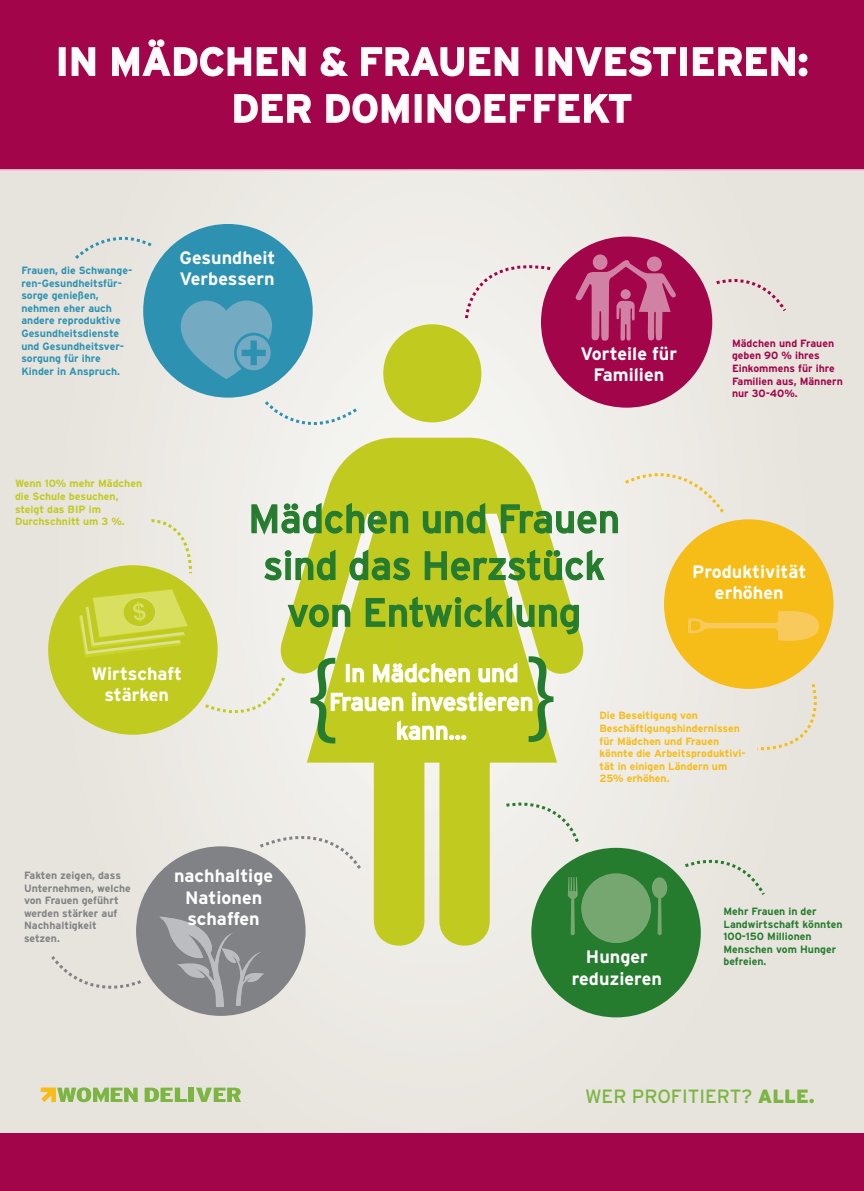
<style>
.page{position:relative;width:864px;height:1191px;background:#fff}
.page>*{position:absolute;margin:0;border:0;box-sizing:border-box;transform-origin:0 0}
.t1{font:39px/46.8px "Interstate";color:#257c2e;text-align:center}
.t2{font:700 39px/46.8px "Interstate";color:#fff;text-align:center}
.t3{font:24px/28.8px "Interstate";color:#fff;text-align:center}
.t4{font:19.2px "Interstate";color:#7cb542}
.t5{font:700 18px/21.6px "Interstate";color:#fff;text-align:center}
.t6{font:700 18px/21.6px "Interstate";color:#fbfbfc}
.t7{font:700 10.5px/12.6px "Interstate";color:#2d92b1}
.t8{font:700 10.5px/12.6px "Interstate";color:#f6bc17}
.t9{font:700 10.5px/12.6px "Interstate";color:#808285}
.t10{font:700 10.5px/12.6px "Interstate";color:#257c2e}
.t11{font:700 10.5px/12.6px "Interstate";color:#a2054a}
.t12{font:700 10.5px/12.6px "Interstate";color:#c1cb1f}
.s1{font-weight:900}
</style>
<div class="page">
<div style="left:0;top:0;width:864px;height:1134px;background:#e9e6e0"></div>
<div style="left:383px;top:324px;width:98px;height:98px;background:#c1cb1f;border-radius:50%"></div>
<svg style="left:272px;top:438px;width:319px;height:516px;fill:#c1cb1f"></svg>
<div style="left:143px;top:224px;width:170px;height:173px;background:#2d92b1;border-radius:50%"></div>
<div style="left:664px;top:519px;width:170px;height:170px;background:#f6bc17;border-radius:50%"></div>
<div style="left:531px;top:848px;width:170px;height:169px;background:#257c2e;border-radius:50%"></div>
<div style="left:48px;top:565px;width:170px;height:169px;background:#c1cb1f;border-radius:50%"></div>
<svg style="left:75px;top:236px;width:77px;height:23px"></svg>
<svg style="left:716px;top:279px;width:70px;height:33px"></svg>
<svg style="left:754px;top:681px;width:63px;height:70px"></svg>
<svg style="left:682px;top:859px;width:83px;height:39px"></svg>
<svg style="left:51px;top:952px;width:91px;height:37px"></svg>
<svg style="left:201px;top:675px;width:86px;height:54px"></svg>
<svg style="left:148px;top:519px;width:44px;height:57px"></svg>
<div style="left:464px;top:265px;width:89px;height:56px;background:#f1efeb"></div>
<div style="left:136px;top:846px;width:170px;height:170px;background:#808285;border-radius:50%"></div>
<div style="left:265px;top:399px;width:96px;height:46px;background:#f2f0ed"></div>
<div style="left:503px;top:793px;width:78px;height:52px;background:#f0eeea"></div>
<svg style="left:257px;top:815px;width:108px;height:58px"></svg>
<svg style="left:581px;top:873px;width:70px;height:70px"></svg>
<svg style="left:145px;top:1087px;width:42px;height:15px"></svg>
<div style="left:188px;top:1087px;width:6px;height:15px;background:#7cb542"></div>
<svg style="left:196px;top:1087px;width:45px;height:15px"></svg>
<svg style="left:41px;top:1087px;width:97px;height:15px"></svg>
<div style="left:541px;top:236px;width:171px;height:171px;background:#a2054a;border-radius:50%"></div>
<svg style="left:79px;top:589px;width:109px;height:66px"></svg>
<svg style="left:251px;top:501px;width:158px;height:36px"></svg>
<svg style="left:422px;top:501px;width:64px;height:33px;background:#9bb722"></svg>
<svg style="left:500px;top:452px;width:227px;height:82px"></svg>
<svg style="left:263px;top:548px;width:73px;height:33px"></svg>
<svg style="left:349px;top:548px;width:62px;height:33px;background:#a1bc3f"></svg>
<svg style="left:424px;top:548px;width:182px;height:33px"></svg>
<svg style="left:287px;top:603px;width:64px;height:25px;background:#9ebb47"></svg>
<svg style="left:365px;top:595px;width:215px;height:40px;background:#a4bd30"></svg>
<svg style="left:311px;top:656px;width:242px;height:87px;background:#c2cf4f"></svg>
<svg style="left:181px;top:300px;width:91px;height:79px"></svg>
<svg style="left:688px;top:611px;width:131px;height:30px"></svg>
<svg style="left:159px;top:916px;width:106px;height:91px"></svg>
<svg style="left:593px;top:254px;width:15px;height:16px"></svg>
<svg style="left:576px;top:258px;width:100px;height:82px"></svg>
<svg style="left:647px;top:256px;width:15px;height:15px"></svg>
<div style="left:0;top:1133px;width:864px;height:58px;background:#a2054a"></div>
<div style="left:0;top:0;width:864px;height:171px;background:#a2054a"></div>
<div style="left:59px;top:47px;width:7px;height:29px;border:2px solid #f7f8f7"></div>
<svg style="left:71px;top:46px;width:25px;height:31px"></svg>
<svg style="left:111px;top:39px;width:195px;height:40px;background:#b2356c"></svg>
<svg style="left:320px;top:46px;width:29px;height:31px"></svg>
<svg style="left:360px;top:46px;width:159px;height:31px;background:#b64074"></svg>
<div style="left:536px;top:47px;width:7px;height:29px;border:2px solid #f7f8f7"></div>
<svg style="left:548px;top:46px;width:129px;height:31px;background:#b63f73"></svg>
<div style="left:680px;top:47px;width:7px;height:29px;border:2px solid #f7f8f7"></div>
<svg style="left:692px;top:46px;width:116px;height:31px;background:#b84476"></svg>
<svg style="left:233px;top:93px;width:79px;height:31px;background:#b74376"></svg>
<svg style="left:326px;top:93px;width:84px;height:33px;background:#b64074"></svg>
<div style="left:415px;top:94px;width:7px;height:29px;border:2px solid #f7f8f7"></div>
<svg style="left:427px;top:93px;width:205px;height:31px;background:#b63f73"></svg>
<div style="left:582px;top:873px;width:69px;height:69px;background:#77a771;border-radius:50%"></div>
<svg style="left:652px;top:877px;width:15px;height:58px"></svg>
<svg style="left:567px;top:877px;width:11px;height:58px"></svg>
<h1 class="t2" style="left:56px;top:38px;width:754px">IN MÄDCHEN &amp; FRAUEN INVESTIEREN:<br>DER DOMINOEFFEKT</h1>
<p class="t7" style="left:21px;top:264px;width:112px">Frauen, die Schwange&shy;ren-Gesundheitsfür&shy;sorge genießen, nehmen eher auch andere reproduktive<br>Gesundheitsdienste und Gesundheitsver&shy;sorgung für ihre<br>Kinder in Anspruch.</p>
<p class="t12" style="left:15px;top:477px;width:129px">Wenn 10% mehr Mädchen die Schule besuchen, steigt das BIP im<br>Durchschnitt um 3 %.</p>
<h3 class="t6" style="left:179px;top:246px;width:98px">Gesundheit<br>Verbessern</h3>
<h3 class="t5" style="left:581px;top:342px;width:98px">Vorteile für<br>Familien</h3>
<p class="t11" style="left:732px;top:337px;width:112px">Mädchen und Frauen geben 90 % ihres<br>Einkommens für ihre<br>Familien aus, Männern nur 30-40%.</p>
<h1 class="t1" style="left:249px;top:495px;width:373px">Mädchen und Frauen sind das Herzstück von Entwicklung</h1>
<h3 class="t5" style="left:692px;top:560px;width:116px">Produktivität erhöhen</h3>
<h3 class="t5" style="left:91px;top:662px;width:92px">Wirtschaft stärken</h3>
<p class="t9" style="left:24px;top:869px;width:108px">Fakten zeigen, dass<br>Unternehmen, welche von Frauen geführt werden stärker auf<br>Nachhaltigkeit setzen.</p>
<h3 class="t5" style="left:174px;top:864px;width:101px">nachhaltige<br>Nationen schaffen</h3>
<h2 class="t3" style="left:329px;top:658px;width:206px">In Mädchen und<br>Frauen investieren kann…</h2>
<p class="t8" style="left:600px;top:709px;width:148px">Die Beseitigung von<br>Beschäftigungshindernissen für Mädchen und Frauen könnte die Arbeitsproduktivi&shy;tät in einigen Ländern um<br>25% erhöhen.</p>
<h3 class="t5" style="left:572px;top:946px;width:92px">Hunger reduzieren</h3>
<p class="t10" style="left:723px;top:905px;width:121px">Mehr Frauen in der<br>Landwirtschaft könnten<br>100-150 Millionen<br>Menschen vom Hunger befreien.</p>
<h3 class="t4" style="left:585px;top:1085px;width:231px">WER PROFITIERT? <span class="s1">ALLE.</span></h3>
</div>
